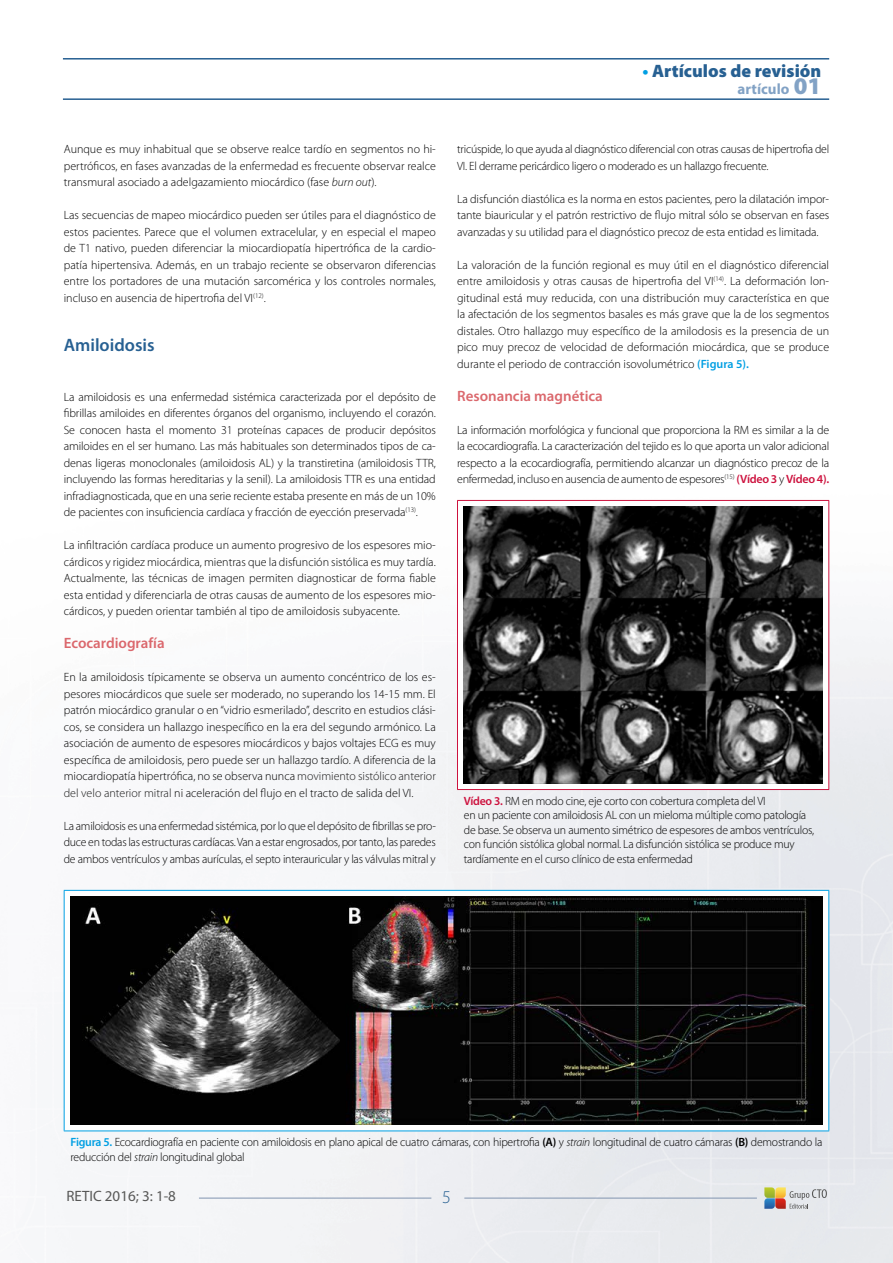
<style>
.page{position:relative;width:893px;height:1263px;background:#fff}
.page>*{position:absolute;margin:0;border:0;box-sizing:border-box;transform-origin:0 0}
.t1{font:900 18px "Myriad Pro";color:#276092}
.t2{font:600 18px "Myriad Pro";color:#276092}
.t3{font:300 18px "Myriad Pro";color:#276092}
.t4{font:600 15px "Myriad Pro";color:#db686d}
.t5{font:15px "Myriad Pro";color:#575756}
.t6{font:700 15px "Myriad Pro";color:#82a2c5}
.t7{font:300 12px/16.5px "Myriad Pro";letter-spacing:-.02em;color:#000;text-align:justify}
.s1{font-style:italic}
.s2{color:#1a1a1a}
.s3{font-weight:700;color:#009fe3}
.s4{font-weight:900;font-size:24px}
.s5{font-weight:600;color:#009fe3}
.s6{font-weight:600;color:#cd123e}
.s7{font-weight:600}
</style>
<div class="page">
<svg style="left:764px;top:1187px;width:63px;height:22px"></svg>
<hr style="left:464px;top:1198px;width:293px;height:1px;background:#8194b0">
<hr style="left:199px;top:1198px;width:232px;height:1px;background:#8194b0">
<hr style="left:63px;top:58px;width:766px;height:2px;background:#276092">
<hr style="left:63px;top:98px;width:766px;height:2px;background:#276092">
<hr style="left:457px;top:500px;width:372px;height:1px;background:#cd123e">
<hr style="left:457px;top:501px;width:1px;height:288px;background:#cd123e">
<hr style="left:828px;top:501px;width:1px;height:288px;background:#cd123e">
<hr style="left:457px;top:789px;width:372px;height:1px;background:#cd123e">
<img style="left:463px;top:507px;width:360px;height:276px">
<hr style="left:64px;top:890px;width:765px;height:1px;background:#009fe3">
<hr style="left:64px;top:891px;width:1px;height:239px;background:#009fe3">
<hr style="left:828px;top:891px;width:1px;height:239px;background:#009fe3">
<hr style="left:64px;top:1130px;width:765px;height:1px;background:#009fe3">
<img style="left:70px;top:897px;width:753px;height:227px">
<p class="t7" style="left:64px;top:141px;width:374px">Aunque es muy inhabitual que se observe realce tardío en segmentos no hi&shy;pertróficos, en fases avanzadas de la enfermedad es frecuente observar realce transmural asociado a adelgazamiento miocárdico (fase <span class="s1">burn out</span>).</p>
<p class="t7" style="left:64px;top:207px;width:374px">Las secuencias de mapeo miocárdico pueden ser útiles para el diagnóstico de estos pacientes. Parece que el volumen extracelular, y en especial el mapeo de T1 nativo, pueden diferenciar la miocardiopatía hipertrófica de la cardio&shy;patía hipertensiva. Además, en un trabajo reciente se observaron diferencias entre los portadores de una mutación sarcomérica y los controles normales, incluso en ausencia de hipertrofia del VI<sup>(12)</sup>.</p>
<h1 class="t2" style="left:64px;top:334px;width:92px">Amiloidosis</h1>
<p class="t7" style="left:64px;top:388px;width:374px">La amiloidosis es una enfermedad sistémica caracterizada por el depósito de fibrillas amiloides en diferentes órganos del organismo, incluyendo el corazón.<br>Se conocen hasta el momento 31 proteínas capaces de producir depósitos amiloides en el ser humano. Las más habituales son determinados tipos de ca&shy;denas ligeras monoclonales (amiloidosis AL) y la transtiretina (amiloidosis TTR, incluyendo las formas hereditarias y la senil). La amiloidosis TTR es una entidad infradiagnosticada, que en una serie reciente estaba presente en más de un 10% de pacientes con insuficiencia cardíaca y fracción de eyección preservada<sup>(13)</sup>.</p>
<p class="t7" style="left:64px;top:537px;width:374px">La infiltración cardíaca produce un aumento progresivo de los espesores mio&shy;cárdicos y rigidez miocárdica, mientras que la disfunción sistólica es muy tardía.<br>Actualmente, las técnicas de imagen permiten diagnosticar de forma fiable esta entidad y diferenciarla de otras causas de aumento de los espesores mio&shy;cárdicos, y pueden orientar también al tipo de amiloidosis subyacente.</p>
<p class="t4" style="left:64px;top:633px;width:102px">Ecocardiografía</p>
<p class="t7" style="left:64px;top:669px;width:374px">En la amiloidosis típicamente se observa un aumento concéntrico de los es&shy;pesores miocárdicos que suele ser moderado, no superando los 14-15 mm. El patrón miocárdico granular o en “vidrio esmerilado”, descrito en estudios clási&shy;cos, se considera un hallazgo inespecífico en la era del segundo armónico. La asociación de aumento de espesores miocárdicos y bajos voltajes ECG es muy específica de amiloidosis, pero puede ser un hallazgo tardío. A diferencia de la miocardiopatía hipertrófica, no se observa nunca <span class="s2">movimiento sistólico anterior del velo anterior mitral</span> ni aceleración del flujo en el tracto de salida del VI.</p>
<p class="t7" style="left:64px;top:817px;width:374px">La amiloidosis es una enfermedad sistémica, por lo que el depósito de fibrillas se pro&shy;duce en todas las estructuras cardíacas. Van a estar engrosados, por tanto, las paredes de ambos ventrículos y ambas aurículas, el septo interauricular y las válvulas mitral y</p>
<h1 class="t1" style="left:642px;top:59px;width:180px"><span class="s3">•</span> Artículos de revisión</h1>
<p class="t6" style="left:738px;top:79px;width:85px">artículo <span class="s4">01</span></p>
<p class="t7" style="left:457px;top:141px;width:374px">tricúspide, lo que ayuda al diagnóstico diferencial con otras causas de hipertrofia del<br>VI. El derrame pericárdico ligero o moderado es un hallazgo frecuente.</p>
<p class="t7" style="left:457px;top:190px;width:374px">La disfunción diastólica es la norma en estos pacientes, pero la dilatación impor&shy;tante biauricular y el patrón restrictivo de flujo mitral sólo se observan en fases avanzadas y su utilidad para el diagnóstico precoz de esta entidad es limitada.</p>
<p class="t7" style="left:457px;top:256px;width:374px">La valoración de la función regional es muy útil en el diagnóstico diferencial entre amiloidosis y otras causas de hipertrofia del VI<sup>(14)</sup>. La deformación lon&shy;gitudinal está muy reducida, con una distribución muy característica en que la afectación de los segmentos basales es más grave que la de los segmentos distales. Otro hallazgo muy específico de la amilodosis es la presencia de un pico muy precoz de velocidad de deformación miocárdica, que se produce durante el periodo de contracción isovolumétrico <span class="s5">(Figura 5).</span></p>
<p class="t4" style="left:457px;top:386px;width:147px">Resonancia magnética</p>
<p class="t7" style="left:457px;top:421px;width:374px">La información morfológica y funcional que proporciona la RM es similar a la de la ecocardiografía. La caracterización del tejido es lo que aporta un valor adicional respecto a la ecocardiografía, permitiendo alcanzar un diagnóstico precoz de la enfermedad, incluso en ausencia de aumento de espesores<sup>(15)</sup> <span class="s6">(Vídeo 3</span> y <span class="s6">Vídeo 4).</span></p>
<p class="t7" style="left:464px;top:794px;width:352px;line-height:14.4px;text-align:left"><span class="s6">Vídeo 3.</span> RM en modo cine, eje corto con cobertura completa del VI<br>en un paciente con amiloidosis AL con un mieloma múltiple como patología de base. Se observa un aumento simétrico de espesores de ambos ventrículos, con función sistólica global normal. La disfunción sistólica se produce muy tardíamente en el curso clínico de esta enfermedad</p>
<p class="t7" style="left:71px;top:1135px;width:753px;line-height:14.4px"><span class="s5">Figura 5.</span> Ecocardiografía en paciente con amiloidosis en plano apical de cuatro cámaras, con hipertrofia <span class="s7">(A)</span> y <span class="s1">strain</span> longitudinal de cuatro cámaras <span class="s7">(B)</span> demostrando la reducción del <span class="s1">strain</span> longitudinal global</p>
<p class="t5" style="left:66px;top:1187px;width:111px">RETIC 2016; 3: 1-8</p>
<h1 class="t3" style="left:442px;top:1187px;width:10px">5</h1>
</div>
